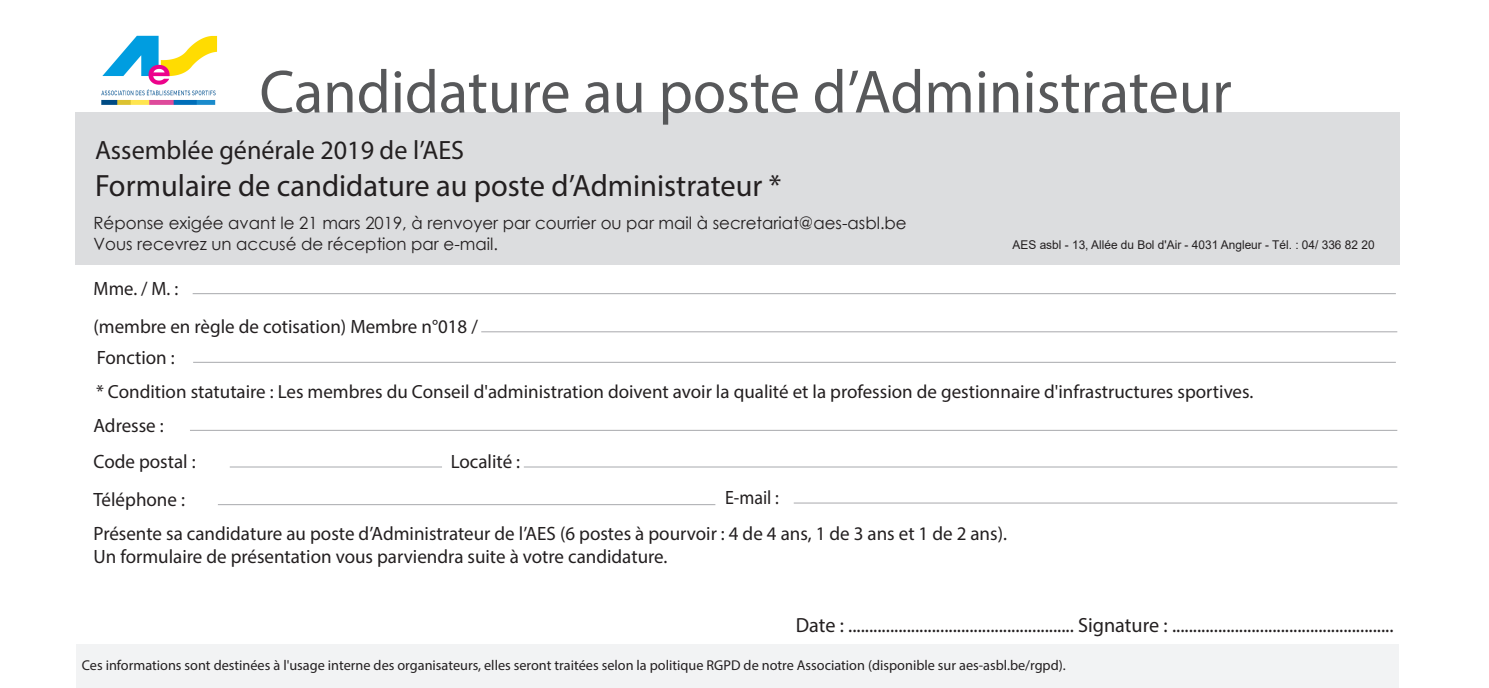
<style>
.page{position:relative;width:1489px;height:688px;background:#fff}
.page>*{position:absolute;margin:0;border:0;box-sizing:border-box;transform-origin:0 0}
.t1{font:700 61.25px "Myriad";color:#57585a}
.t2{font:700 30.75px "Myriad";color:#231f20}
.t3{font:700 26.5px "Myriad";color:#231f20}
.t4{font:20.5px "Myriad";color:#231f20}
.t5{font:19.25px/35.5px "Myriad";color:#231f20}
.t6{font:19.25px/36.2px "Myriad";color:#231f20;scale:.93 1}
.t7{font:19px "Myriad Pro";color:#231f20}
.t8{font:17px/20.2px "Century Gothic";color:#231f20}
.t9{font:14.25px "Myriad Pro";color:#231f20}
.t10{font:12px "Arial";color:#231f20}
</style>
<div class="page">
<div style="left:76px;top:644px;width:1322px;height:44px;background:#f2f3f4"></div>
<div style="left:76px;top:113px;width:1323px;height:152px;background:#dcdddf"></div>
<hr style="left:193px;top:293px;width:1202px;height:1px;background:#a8a9ad">
<hr style="left:190px;top:430px;width:1207px;height:1px;background:#a8a9ad">
<hr style="left:230px;top:466px;width:212px;height:1px;background:#a8a9ad">
<hr style="left:524px;top:466px;width:873px;height:1px;background:#a8a9ad">
<hr style="left:218px;top:504px;width:497px;height:1px;background:#a8a9ad">
<hr style="left:793px;top:502px;width:604px;height:1px;background:#a8a9ad">
<hr style="left:481px;top:331px;width:916px;height:1px;background:#a8a9ad">
<hr style="left:193px;top:362px;width:1202px;height:1px;background:#a8a9ad">
<img style="left:101px;top:35px;width:117px;height:70px">
<h1 class="t1" style="left:259px;top:54px;width:973px">Candidature au poste d’Administrateur</h1>
<h3 class="t3" style="left:95px;top:133px;width:370px">Assemblée générale 2019 de l’AES</h3>
<h2 class="t2" style="left:95px;top:166px;width:688px">Formulaire de candidature au poste d’Administrateur *</h2>
<p class="t8" style="left:93px;top:213px;width:814px">Réponse exigée avant le 21 mars 2019, à renvoyer par courrier ou par mail à secretariat@aes-asbl.be<br>Vous recevrez un accusé de réception par e-mail.</p>
<p class="t5" style="left:93px;top:270px;width:86px">Mme. / M. :</p>
<p class="t5" style="left:93px;top:311px;width:386px;line-height:31px">(membre en règle de cotisation) Membre n°018 /<br>Fonction :</p>
<p class="t10" style="left:1012px;top:236px;width:363px">AES asbl - 13, Allée du Bol d'Air - 4031 Angleur - Tél. : 04/ 336 82 20</p>
<p class="t7" style="left:96px;top:380px;width:1158px">* Condition statutaire : Les membres du Conseil d'administration doivent avoir la qualité et la profession de gestionnaire d'infrastructures sportives.</p>
<p class="t5" style="left:93px;top:408px;width:104px">Adresse :<br>Code postal :</p>
<p class="t5" style="left:451px;top:443px;width:71px">Localité :</p>
<p class="t6" style="left:93px;top:478px;width:983px;text-indent:631px">E-mail :<br>Présente sa candidature au poste d’Administrateur de l’AES (6 postes à pourvoir : 4 de 4 ans, 1 de 3 ans et 1 de 2 ans).</p>
<p class="t5" style="left:93px;top:538px;width:575px">Un formulaire de présentation vous parviendra suite à votre candidature.</p>
<p class="t5" style="left:94px;top:481px;width:93px">Téléphone :</p>
<p class="t4" style="left:795px;top:612px;width:599px">Date : ...................................................... Signature : .....................................................</p>
<p class="t9" style="left:82px;top:656px;width:985px">Ces informations sont destinées à l'usage interne des organisateurs, elles seront traitées selon la politique RGPD de notre Association (disponible sur aes-asbl.be/rgpd).</p>
</div>
